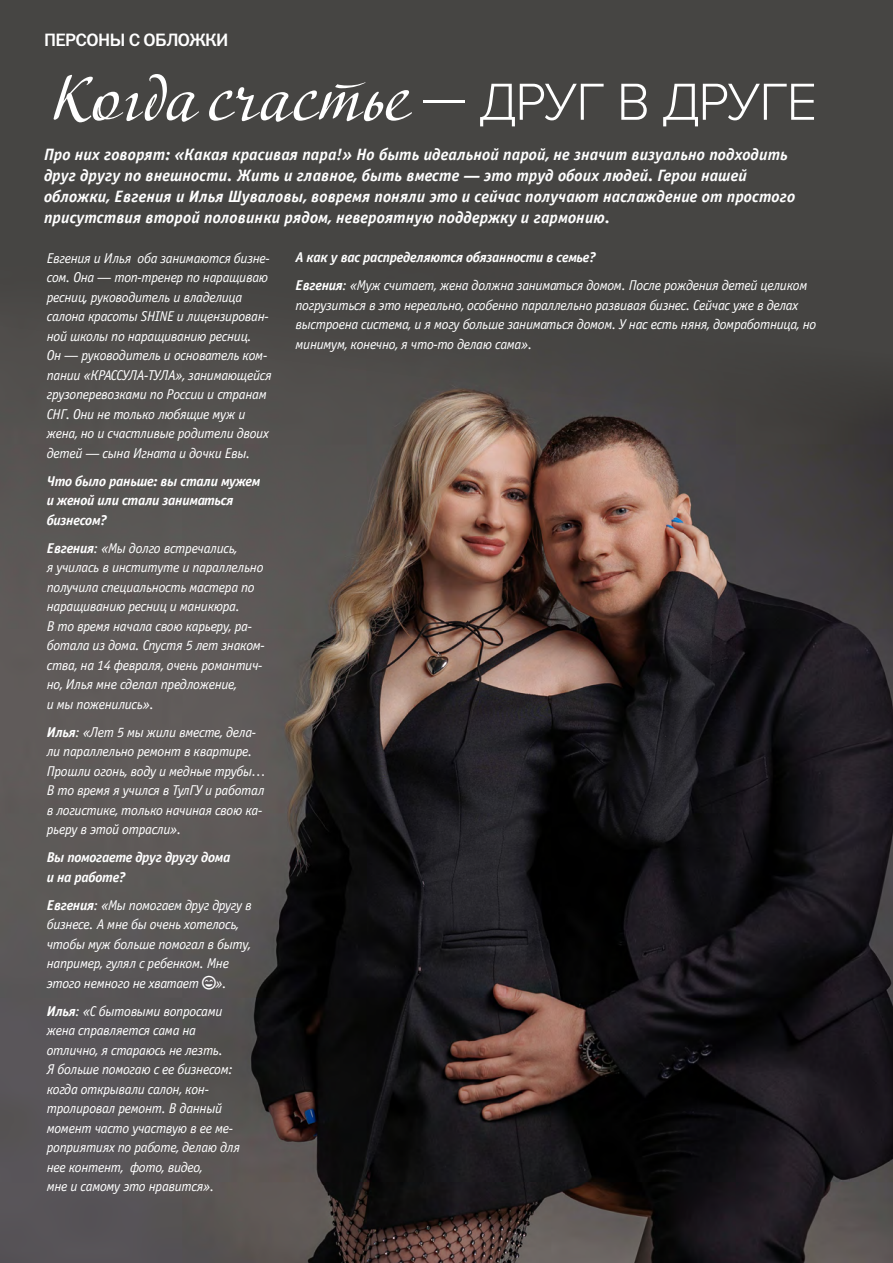
<style>
.page{position:relative;width:893px;height:1263px;background:#464543}
.page>*{position:absolute;margin:0;border:0;box-sizing:border-box;transform-origin:0 0}
.t1{font:63px "Adventure C";letter-spacing:.02em;color:#fff}
.t2{font:18px "Franklin Gothic Medium C";letter-spacing:-.03em;color:#fff}
.t3{font:italic 700 16.5px/21px "Officina Sans C";color:#fff}
.t4{font:italic 14.25px/19.5px "Officina Sans C";letter-spacing:-.025em;color:#fff}
.t5{font:italic 700 14.25px/19.5px "Officina Sans C";letter-spacing:-.025em;color:#fff}
.s1{font-family:"Proxima Nova";font-weight:300;font-size:54px}
.s2{font-weight:700}
</style>
<div class="page">
<img style="left:0;top:347px;width:893px;height:916px">
<svg style="left:202px;top:975px;width:14px;height:14px"></svg>
<p class="t2" style="left:44px;top:30px;width:186px">персоны с обложки</p>
<h1 class="t1" style="left:52px;top:62px;width:767px">Когда счастье <span class="s1">— друг в друге</span></h1>
<p class="t3" style="left:44px;top:144px;width:753px">Про них говорят: «Какая красивая пара!» Но быть идеальной парой, не значит визуально подходить друг другу по внешности. Жить и главное, быть вместе — это труд обоих людей. Герои нашей обложки, Евгения и Илья Шуваловы, вовремя поняли это и сейчас получают наслаждение от простого присутствия второй половинки рядом, невероятную поддержку и гармонию.</p>
<p class="t4" style="left:47px;top:249px;width:226px">Евгения и Илья оба занимаются бизне&shy;сом. Она — топ-тренер по наращиваю ресниц, руководитель и владелица салона красоты SHINE и лицензирован&shy;ной школы по наращиванию ресниц.<br>Он — руководитель и основатель ком&shy;пании «КРАССУЛА-ТУЛА», занимающейся грузоперевозками по России и странам СНГ. Они не только любящие муж и жена, но и счастливые родители двоих детей — сына Игната и дочки Евы.</p>
<p class="t5" style="left:47px;top:471px;width:215px">Что было раньше: вы стали мужем и женой или стали заниматься бизнесом?</p>
<p class="t4" style="left:47px;top:539px;width:219px"><span class="s2">Евгения</span>: «Мы долго встречались,<br>я училась в институте и параллельно получила специальность мастера по наращиванию ресниц и маникюра.<br>В то время начала свою карьеру, ра&shy;ботала из дома. Спустя 5 лет знаком&shy;ства, на 14 февраля, очень романтич&shy;но, Илья мне сделал предложение,<br>и мы поженились».</p>
<p class="t4" style="left:47px;top:722px;width:221px"><span class="s2">Илья</span>: «Лет 5 мы жили вместе, дела&shy;ли параллельно ремонт в квартире.<br>Прошли огонь, воду и медные трубы…<br>В то время я учился в ТулГУ и работал в логистике, только начиная свою ка&shy;рьеру в этой отрасли».</p>
<p class="t5" style="left:47px;top:848px;width:185px">Вы помогаете друг другу дома и на работе?</p>
<p class="t4" style="left:47px;top:895px;width:207px"><span class="s2">Евгения</span>: «Мы помогаем друг другу в бизнесе. А мне бы очень хотелось, чтобы муж больше помогал в быту, например, гулял с ребенком. Мне этого немного не хватает ».</p>
<p class="t4" style="left:47px;top:1001px;width:195px"><span class="s2">Илья</span>: «С бытовыми вопросами жена справляется сама на отлично, я стараюсь не лезть.<br>Я больше помогаю с ее бизнесом: когда открывали салон, кон&shy;тролировал ремонт. В данный момент часто участвую в ее ме&shy;роприятиях по работе, делаю для нее контент, фото, видео,<br>мне и самому это нравится».</p>
<p class="t4" style="left:296px;top:244px;width:513px;line-height:28px"><span class="s2">А как у вас распределяются обязанности в семье?<br>Евгения</span>: «Муж считает, жена должна заниматься домом. После рождения детей целиком</p>
<p class="t4" style="left:296px;top:296px;width:522px">погрузиться в это нереально, особенно параллельно развивая бизнес. Сейчас уже в делах выстроена система, и я могу больше заниматься домом. У нас есть няня, домработница, но минимум, конечно, я что-то делаю сама».</p>
</div>
